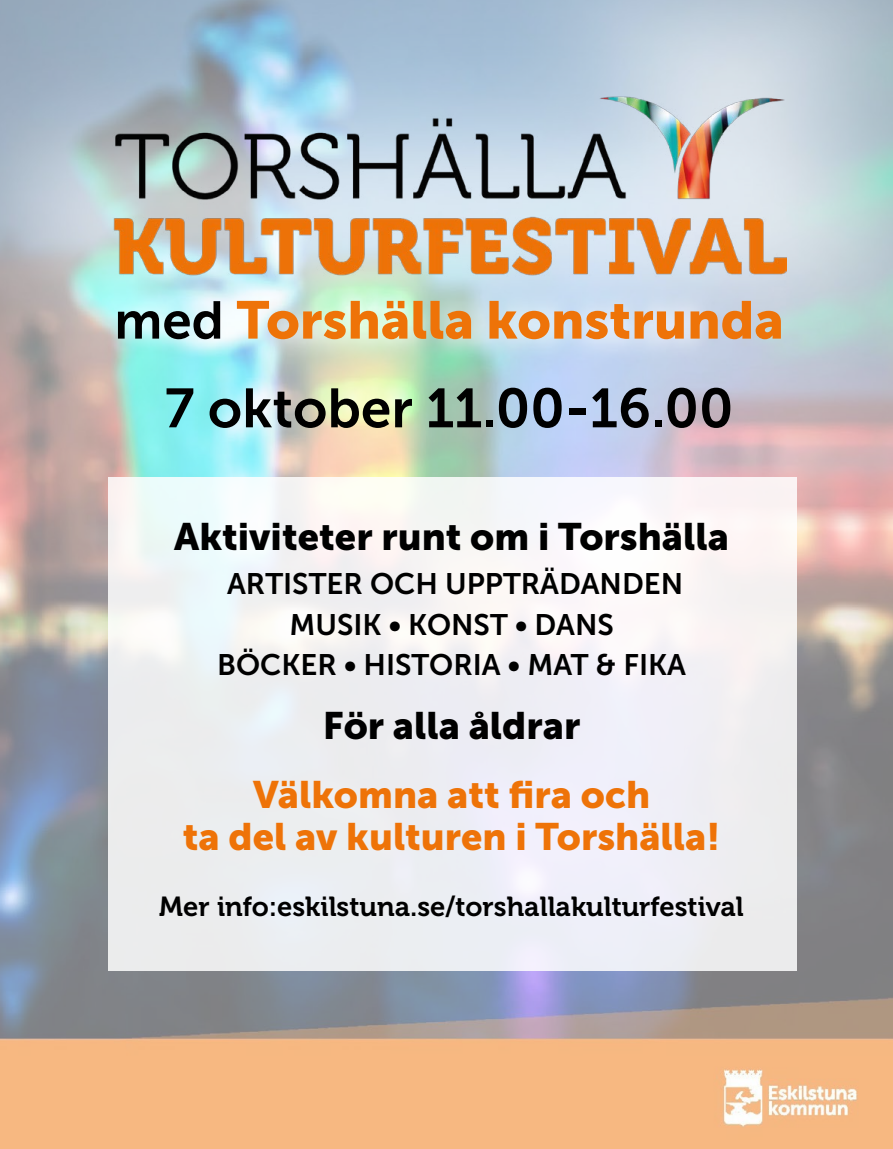
<style>
.page{position:relative;width:893px;height:1149px;background:#fff}
.page>*{position:absolute;margin:0;border:0;box-sizing:border-box;transform-origin:0 0}
.t1{font:54.9px "Museo Sans 700";color:#000}
.t2{font:52.8px "Museo Sans 900";color:#ee7308}
.t3{font:37.95px/42.2px "Museo Sans 900";color:#ee7308;text-align:center}
.t4{font:37.95px "Museo Sans 900";color:#000}
.t5{font:29.55px/40px "Museo Sans 700";color:#000;text-align:center}
.t6{font:27.45px "Museo 700";color:#000}
.s1{font-family:"Museo Sans 700";color:#000}
</style>
<div class="page">
<img style="left:0;top:0;width:893px;height:1148px">
<div style="left:109px;top:476px;width:688px;height:494px;background:linear-gradient(to right,#edf1f2,#f4f1f6)"></div>
<img style="left:113px;top:91px;width:673px;height:200px">
<h2 class="t2" style="left:114px;top:290px;width:671px"><span class="s1">med</span> Torshälla konstrunda</h2>
<h1 class="t1" style="left:165px;top:377px;width:570px">7 oktober 11.00-16.00</h1>
<p class="t4" style="left:174px;top:515px;width:556px">Aktiviteter runt om i Torshälla</p>
<p class="t5" style="left:217px;top:564px;width:470px">ARTISTER OCH UPPTRÄDANDEN<br>MUSIK • KONST • DANS<br>BÖCKER • HISTORIA • MAT &amp; FIKA</p>
<p class="t4" style="left:323px;top:704px;width:259px">För alla åldrar</p>
<p class="t3" style="left:183px;top:773px;width:539px">Välkomna att fira och<br>ta del av kulturen i Torshälla!</p>
<p class="t6" style="left:159px;top:890px;width:586px">Mer info:eskilstuna.se/torshallakulturfestival</p>
</div>
